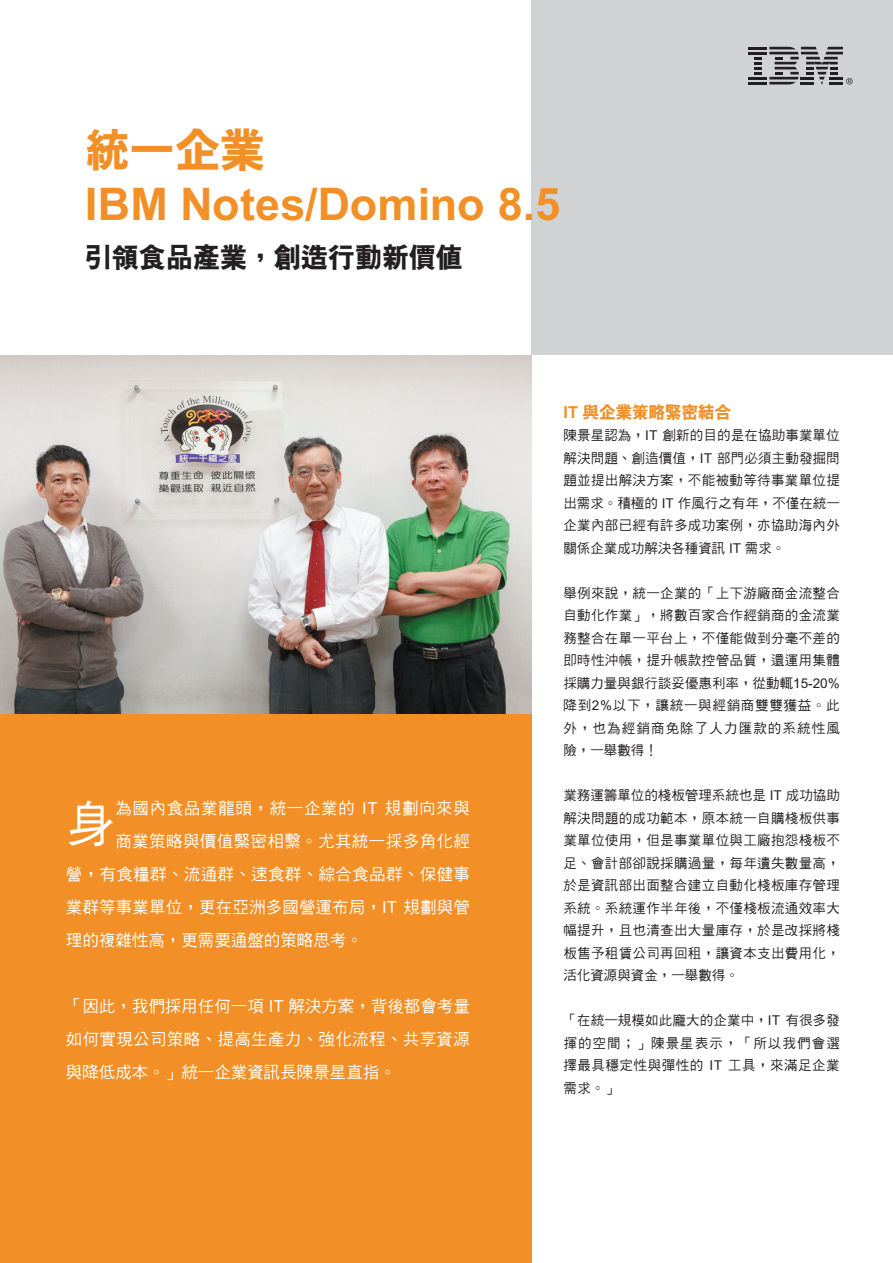
<style>
.page{position:relative;width:893px;height:1263px;background:#fff}
.page>*{position:absolute;margin:0;border:0;box-sizing:border-box;transform-origin:0 0}
.t1{font:49.5px "DF Hei Md HK BF";color:#fff}
.t2{font:45px/54px "DF Hei XB HK BF";color:#f29027}
.t3{font:27px "DF Hei XB HK BF";color:#231f20}
.t4{font:16.5px/33px "DF Hei Md HK BF";letter-spacing:.02em;color:#fff;text-align:justify}
.t5{font:16.5px "DF Hei Md HK BF";letter-spacing:.04em;color:#fff}
.t6{font:16.5px "DF Hei Md HK BF";color:#fff}
.t7{font:16.5px "DF Hei XB HK BF";color:#f29027}
.t8{font:13.5px/22.5px "DF Hei Md HK BF";letter-spacing:.025em;color:#231f20;text-align:justify}
</style>
<div class="page">
<img style="left:0;top:355px;width:531px;height:359px">
<div style="left:531px;top:0;width:362px;height:355px;background:#d1d2d4"></div>
<div style="left:0;top:714px;width:531px;height:549px;background:#f29027"></div>
<svg style="left:748px;top:47px;width:105px;height:37px"></svg>
<h2 class="t2" style="left:85px;top:125px;width:477px">統一企業<br>IBM Notes/Domino 8.5</h2>
<h3 class="t3" style="left:85px;top:244px;width:379px">引領食品產業，創造行動新價值</h3>
<h1 class="t1" style="left:66px;top:799px;width:51px">身</h1>
<p class="t5" style="left:115px;top:799px;width:356px">為國內食品業龍頭，統一企業的 IT 規劃向來與</p>
<p class="t4" style="left:115px;top:825px;width:356px">商業策略與價值緊密相繫。尤其統一採多角化經</p>
<p class="t4" style="left:66px;top:858px;width:405px">營，有食糧群、流通群、速食群、綜合食品群、保健事</p>
<p class="t4" style="left:66px;top:891px;width:405px">業群等事業單位，更在亞洲多國營運布局，IT 規劃與管</p>
<p class="t6" style="left:66px;top:931px;width:298px">理的複雜性高，更需要通盤的策略思考。</p>
<p class="t4" style="left:66px;top:990px;width:405px">「因此，我們採用任何一項 IT 解決方案，背後都會考量如何實現公司策略、提高生產力、強化流程、共享資源與降低成本。」統一企業資訊長陳景星直指。</p>
<p class="t7" style="left:563px;top:404px;width:169px">IT 與企業策略緊密結合</p>
<p class="t8" style="left:563px;top:425px;width:278px">陳景星認為，IT 創新的目的是在協助事業單位解決問題、創造價值，IT 部門必須主動發掘問題並提出解決方案，不能被動等待事業單位提出需求。積極的 IT 作風行之有年，不僅在統一企業內部已經有許多成功案例，亦協助海內外關係企業成功解決各種資訊 IT 需求。</p>
<p class="t8" style="left:563px;top:582px;width:278px">舉例來說，統一企業的「上下游廠商金流整合自動化作業」，將數百家合作經銷商的金流業務整合在單一平台上，不僅能做到分毫不差的即時性沖帳，提升帳款控管品質，還運用集體採購力量與銀行談妥優惠利率，從動輒15-20%降到2%以下，讓統一與經銷商雙雙獲益。此外，也為經銷商免除了人力匯款的系統性風險，一舉數得！</p>
<p class="t8" style="left:563px;top:785px;width:278px">業務運籌單位的棧板管理系統也是 IT 成功協助解決問題的成功範本，原本統一自購棧板供事業單位使用，但是事業單位與工廠抱怨棧板不足、會計部卻說採購過量，每年遺失數量高，於是資訊部出面整合建立自動化棧板庫存管理系統。系統運作半年後，不僅棧板流通效率大幅提升，且也清查出大量庫存，於是改採將棧板售予租賃公司再回租，讓資本支出費用化，活化資源與資金，一舉數得。</p>
<p class="t8" style="left:563px;top:1010px;width:278px">「在統一規模如此龐大的企業中，IT 有很多發揮的空間；」陳景星表示，「所以我們會選擇最具穩定性與彈性的 IT 工具，來滿足企業需求。」</p>
</div>
